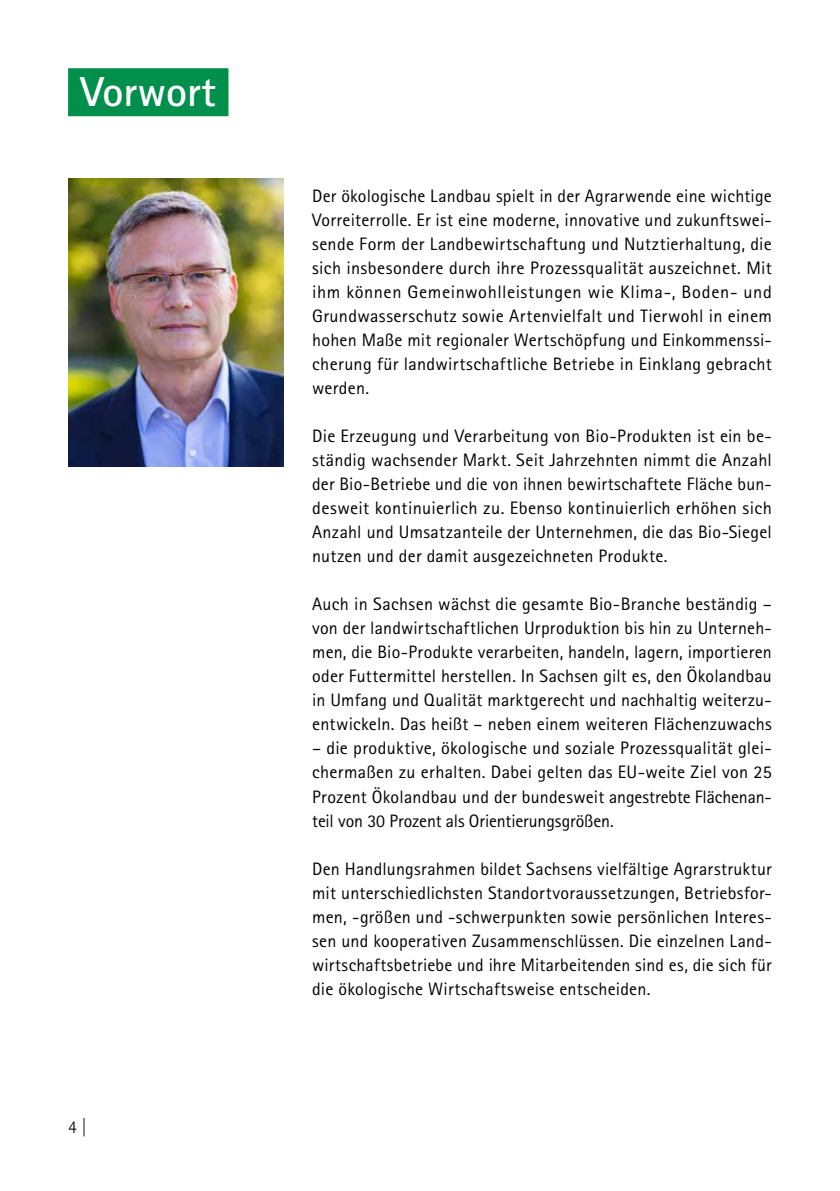
<style>
.page{position:relative;width:840px;height:1191px;background:#fff}
.page>*{position:absolute;margin:0;border:0;box-sizing:border-box;transform-origin:0 0}
.Formatgruppe_1_Titel_H2{font:700 42px "Rotis Sans Serif Pro";color:#fff}
.INHALT_Fließtext_9_12_zentriert{font:18px/24px "Rotis Sans Serif Pro";letter-spacing:.01em;color:#000;text-align:justify}
.t1{font:300 18px "Rotis Sans Serif Pro";color:#000}
</style>
<div class="page">
<div style="left:68px;top:68px;width:160px;height:48px;background:#00904b"></div>
<img style="left:68px;top:178px;width:215px;height:288px">
<h2 class="Formatgruppe_1_Titel_H2" style="left:80px;top:65px;width:137px">Vorwort</h2>
<p class="t1" style="left:68px;top:1116px;width:20px">4 |</p>
<p class="INHALT_Fließtext_9_12_zentriert" style="left:312px;top:184px;width:461px">Der ökologische Landbau spielt in der Agrarwende eine wichtige Vorreiterrolle. Er ist eine moderne, innovative und zukunftswei&shy;sende Form der Landbewirtschaftung und Nutztierhaltung, die sich insbesondere durch ihre Prozessqualität auszeichnet. Mit ihm können Gemeinwohlleistungen wie Klima-, Boden- und Grundwasserschutz sowie Artenvielfalt und Tierwohl in einem hohen Maße mit regionaler Wertschöpfung und Einkommenssi&shy;cherung für landwirtschaftliche Betriebe in Einklang gebracht werden.</p>
<p class="INHALT_Fließtext_9_12_zentriert" style="left:312px;top:424px;width:461px">Die Erzeugung und Verarbeitung von Bio-Produkten ist ein be&shy;ständig wachsender Markt. Seit Jahrzehnten nimmt die Anzahl der Bio-Betriebe und die von ihnen bewirtschaftete Fläche bun&shy;desweit kontinuierlich zu. Ebenso kontinuierlich erhöhen sich Anzahl und Umsatzanteile der Unternehmen, die das Bio-Siegel nutzen und der damit ausgezeichneten Produkte.</p>
<p class="INHALT_Fließtext_9_12_zentriert" style="left:312px;top:592px;width:461px">Auch in Sachsen wächst die gesamte Bio-Branche beständig – von der landwirtschaftlichen Urproduktion bis hin zu Unterneh&shy;men, die Bio-Produkte verarbeiten, handeln, lagern, importieren oder Futtermittel herstellen. In Sachsen gilt es, den Ökolandbau in Umfang und Qualität marktgerecht und nachhaltig weiterzu&shy;entwickeln. Das heißt – neben einem weiteren Flächenzuwachs</p>
<p class="INHALT_Fließtext_9_12_zentriert" style="left:312px;top:736px;width:461px">– die produktive, ökologische und soziale Prozessqualität glei&shy;chermaßen zu erhalten. Dabei gelten das EU-weite Ziel von 25<br>Prozent Ökolandbau und der bundesweit angestrebte Flächenan&shy;teil von 30 Prozent als Orientierungsgrößen.</p>
<p class="INHALT_Fließtext_9_12_zentriert" style="left:312px;top:856px;width:461px">Den Handlungsrahmen bildet Sachsens vielfältige Agrarstruktur mit unterschiedlichsten Standortvoraussetzungen, Betriebsfor&shy;men, -größen und -schwerpunkten sowie persönlichen Interes&shy;sen und kooperativen Zusammenschlüssen. Die einzelnen Land&shy;wirtschaftsbetriebe und ihre Mitarbeitenden sind es, die sich für die ökologische Wirtschaftsweise entscheiden.</p>
</div>
